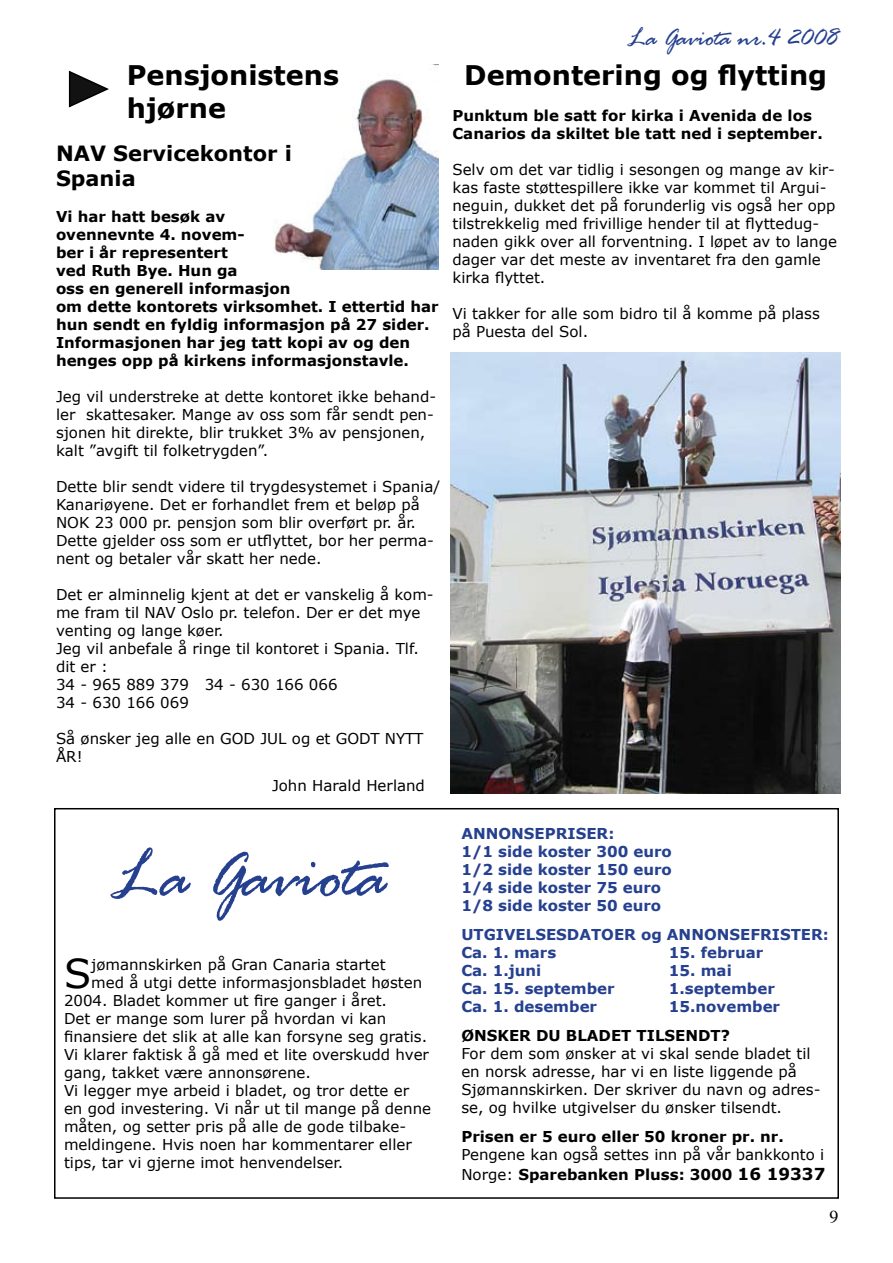
<style>
.page{position:relative;width:893px;height:1263px;background:#fff}
.page>*{position:absolute;margin:0;border:0;box-sizing:border-box;transform-origin:0 0}
.t1{font:72px "Rage Italic Plain";color:#25408f}
.t2{font:39.75px "Verdana";color:#000}
.t3{font:700 27px/32.4px "Verdana";color:#000}
.t4{font:27px "Rage Italic Plain";color:#25408f}
.t5{font:700 21px/25.2px "Verdana";color:#000}
.t6{font:18px "Times";color:#000}
.t7{font:15px/18px "Verdana";color:#000}
.t8{font:700 15px/18px "Verdana";color:#000}
.t9{font:700 15px/18px "Verdana";color:#25408f}
.s1{font-weight:700}
.s2{font-weight:700;font-size:16.5px}
</style>
<div class="page">
<div style="left:54px;top:808px;width:785px;height:391px;border:2px solid #000"></div>
<img style="left:273px;top:64px;width:166px;height:206px">
<svg style="left:68px;top:70px;width:41px;height:38px"></svg>
<img style="left:451px;top:353px;width:389px;height:441px">
<h3 class="t3" style="left:127px;top:58px;width:214px">Pensjonistens hjørne</h3>
<h3 class="t5" style="left:56px;top:140px;width:237px">NAV Servicekontor i<br>Spania</h3>
<p class="t8" style="left:56px;top:207px;width:384px">Vi har hatt besøk av<br>ovennevnte 4. novem-<br>ber i år representert<br>ved Ruth Bye. Hun ga<br>oss en generell informasjon<br>om dette kontorets virksomhet. I ettertid har hun sendt en fyldig informasjon på 27 sider.<br>Informasjonen har jeg tatt kopi av og den henges opp på kirkens informasjonstavle.</p>
<p class="t7" style="left:56px;top:387px;width:382px">Jeg vil understreke at dette kontoret ikke behand&shy;ler skattesaker. Mange av oss som får sendt pen&shy;sjonen hit direkte, blir trukket 3% av pensjonen, kalt ”avgift til folketrygden”.</p>
<p class="t7" style="left:56px;top:477px;width:386px">Dette blir sendt videre til trygdesystemet i Spania/ Kanariøyene. Det er forhandlet frem et beløp på NOK 23 000 pr. pensjon som blir overført pr. år.<br>Dette gjelder oss som er utflyttet, bor her perma&shy;nent og betaler vår skatt her nede.</p>
<p class="t7" style="left:56px;top:585px;width:379px">Det er alminnelig kjent at det er vanskelig å kom&shy;me fram til NAV Oslo pr. telefon. Der er det mye venting og lange køer.<br>Jeg vil anbefale å ringe til kontoret i Spania. Tlf. dit er :<br>34 - 965 889 379 34 - 630 166 066<br>34 - 630 166 069</p>
<p class="t7" style="left:56px;top:729px;width:369px">Så ønsker jeg alle en GOD JUL og et GODT NYTT<br>ÅR!</p>
<p class="t7" style="left:272px;top:776px;width:154px">John Harald Herland</p>
<h3 class="t4" style="left:627px;top:21px;width:213px">La Gaviota nr.4 2008</h3>
<h3 class="t3" style="left:464px;top:58px;width:364px">Demontering og flytting</h3>
<p class="t8" style="left:452px;top:106px;width:372px">Punktum ble satt for kirka i Avenida de los<br>Canarios da skiltet ble tatt ned i september.</p>
<p class="t7" style="left:452px;top:160px;width:386px">Selv om det var tidlig i sesongen og mange av kir&shy;kas faste støttespillere ikke var kommet til Argui&shy;neguin, dukket det på forunderlig vis også her opp tilstrekkelig med frivillige hender til at flyttedug&shy;naden gikk over all forventning. I løpet av to lange dager var det meste av inventaret fra den gamle kirka flyttet.</p>
<p class="t7" style="left:452px;top:304px;width:369px">Vi takker for alle som bidro til å komme på plass på Puesta del Sol.</p>
<h1 class="t1" style="left:110px;top:831px;width:277px">La Gaviota</h1>
<h2 class="t2" style="left:64px;top:948px;width:29px">S</h2>
<p class="t7" style="left:91px;top:955px;width:296px">jømannskirken på Gran Canaria startet</p>
<p class="t7" style="left:91px;top:973px;width:333px">med å utgi dette informasjonsbladet høsten</p>
<p class="t7" style="left:64px;top:991px;width:325px">2004. Bladet kommer ut fire ganger i året.</p>
<p class="t7" style="left:64px;top:1009px;width:324px">Det er mange som lurer på hvordan vi kan</p>
<p class="t7" style="left:64px;top:1027px;width:365px">finansiere det slik at alle kan forsyne seg gratis.</p>
<p class="t7" style="left:64px;top:1045px;width:366px">Vi klarer faktisk å gå med et lite overskudd hver</p>
<p class="t7" style="left:64px;top:1063px;width:248px">gang, takket være annonsørene.</p>
<p class="t7" style="left:64px;top:1081px;width:347px">Vi legger mye arbeid i bladet, og tror dette er</p>
<p class="t7" style="left:64px;top:1099px;width:369px">en god investering. Vi når ut til mange på denne</p>
<p class="t7" style="left:64px;top:1117px;width:344px">måten, og setter pris på alle de gode tilbake-</p>
<p class="t7" style="left:64px;top:1135px;width:349px">meldingene. Hvis noen har kommentarer eller</p>
<p class="t7" style="left:64px;top:1153px;width:281px">tips, tar vi gjerne imot henvendelser.</p>
<p class="t9" style="left:461px;top:824px;width:212px">ANNONSEPRISER:<br>1/1 side koster 300 euro<br>1/2 side koster 150 euro<br>1/4 side koster 75 euro<br>1/8 side koster 50 euro</p>
<p class="t9" style="left:461px;top:925px;width:369px">UTGIVELSESDATOER og ANNONSEFRISTER:<br>Ca. 1. mars</p>
<p class="t9" style="left:669px;top:943px;width:96px">15. februar</p>
<p class="t9" style="left:461px;top:961px;width:82px">Ca. 1.juni</p>
<p class="t9" style="left:669px;top:961px;width:64px">15. mai</p>
<p class="t9" style="left:461px;top:979px;width:155px">Ca. 15. september</p>
<p class="t9" style="left:669px;top:979px;width:107px">1.september</p>
<p class="t9" style="left:461px;top:997px;width:137px">Ca. 1. desember</p>
<p class="t9" style="left:669px;top:997px;width:113px">15.november</p>
<p class="t8" style="left:461px;top:1026px;width:270px">ØNSKER DU BLADET TILSENDT?</p>
<p class="t7" style="left:461px;top:1044px;width:361px">For dem som ønsker at vi skal sende bladet til en norsk adresse, har vi en liste liggende på Sjømannskirken. Der skriver du navn og adres&shy;se, og hvilke utgivelser du ønsker tilsendt.</p>
<p class="t8" style="left:461px;top:1127px;width:324px">Prisen er 5 euro eller 50 kroner pr. nr.</p>
<p class="t7" style="left:461px;top:1144px;width:366px;line-height:19.8px">Pengene kan også settes inn på vår bankkonto i<br>Norge: <span class="s1">Sparebanken Pluss: 3000</span> <span class="s2">16 19337</span></p>
<p class="t6" style="left:829px;top:1200px;width:10px">9</p>
</div>
